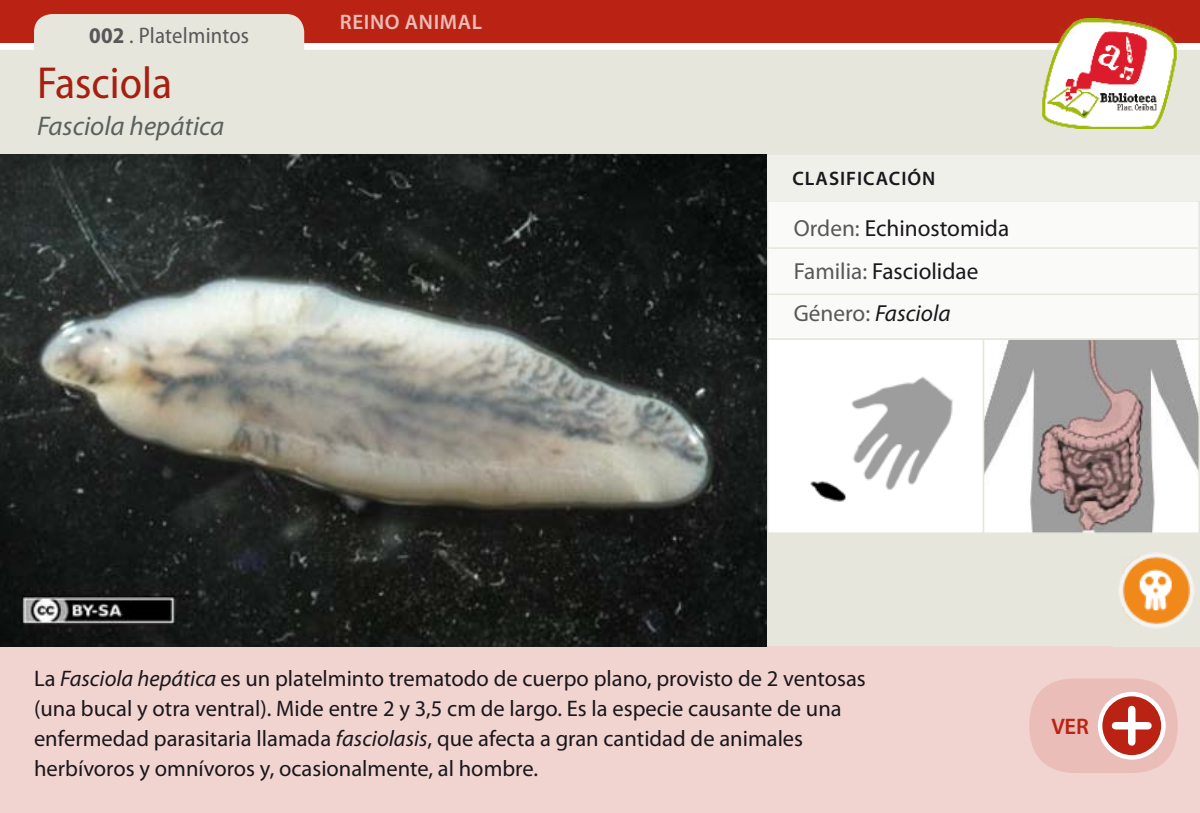
<style>
.page{position:relative;width:1200px;height:813px;background:#fff}
.page>*{position:absolute;margin:0;border:0;box-sizing:border-box;transform-origin:0 0}
.t1{font:semi-condensed 45px "Myriad Pro";color:#ba2313}
.t2{font:italic 27px "Myriad Pro";color:#646c6e}
.t3{font:23.25px/42.5px "Myriad Pro";color:#1a171c}
.t4{font:22.5px/30px "Myriad Pro";color:#1a171c}
.t5{font:semi-condensed 22.5px "Myriad Pro";letter-spacing:.01em;color:#58585a}
.t6{font:600 22.5px "Myriad Pro";color:#ba2313}
.t7{font:600 21px "Myriad Pro";letter-spacing:.03em;color:#eabdb8}
.t8{font:600 19.5px "Myriad Pro";letter-spacing:.05em;color:#1a171c}
.s1{font-weight:700}
.s2{color:#58585a}
.s3{font-style:italic}
</style>
<div class="page">
<div style="left:0;top:0;width:1199px;height:43px;background:#ba2313"></div>
<svg style="left:0;top:14px;width:1199px;height:141px;fill:#e6e6dc"></svg>
<div style="left:766px;top:533px;width:433px;height:112px;background:#e6e6dc"></div>
<div style="left:0;top:645px;width:1199px;height:167px;background:#f1d3d0"></div>
<img style="left:1040px;top:18px;width:137px;height:110px">
<div style="left:1028px;top:678px;width:149px;height:94px;background:#eabdb8;border-radius:47px"></div>
<svg style="left:1099px;top:693px;width:64px;height:64px;background:#c5483b"></svg>
<div style="left:1097px;top:691px;width:68px;height:68px;border:4px solid #fff;border-radius:50%"></div>
<div style="left:1127px;top:709px;width:8px;height:32px;background:#fff"></div>
<div style="left:1115px;top:721px;width:32px;height:8px;background:#fff"></div>
<img style="left:985px;top:341px;width:211px;height:189px">
<div style="left:982px;top:338px;width:217px;height:195px;border:2px solid #e6e6dc"></div>
<svg style="left:810px;top:376px;width:143px;height:126px"></svg>
<div style="left:766px;top:338px;width:217px;height:195px;border:2px solid #e6e6dc"></div>
<div style="left:767px;top:201px;width:431px;height:138px;background:#fafaf8"></div>
<hr style="left:768px;top:247px;width:430px;height:2px;background:#e6e6dc">
<hr style="left:768px;top:293px;width:430px;height:2px;background:#e6e6dc">
<div style="left:766px;top:200px;width:433px;height:139px;border:2px solid #e6e6dc"></div>
<img style="left:1119px;top:553px;width:75px;height:75px">
<div style="left:766px;top:155px;width:433px;height:45px;background:#f0f0ea"></div>
<img style="left:0;top:155px;width:766px;height:490px">
<p class="t5" style="left:89px;top:21px;width:161px"><span class="s1">002</span> . Platelmintos</p>
<h1 class="t1" style="left:37px;top:56px;width:137px">Fasciola</h1>
<p class="t2" style="left:37px;top:109px;width:189px">Fasciola hepática</p>
<p class="t7" style="left:340px;top:9px;width:144px">REINO ANIMAL</p>
<p class="t8" style="left:792px;top:166px;width:141px">CLASIFICACIÓN</p>
<p class="t3" style="left:793px;top:206px;width:217px"><span class="s2">Orden:</span> Echinostomida<br><span class="s2">Familia:</span> Fasciolidae<br><span class="s2">Género:</span> <span class="s3">Fasciola</span></p>
<p class="t4" style="left:34px;top:662px;width:833px">La <span class="s3">Fasciola hepática</span> es un platelminto trematodo de cuerpo plano, provisto de 2 ventosas (una bucal y otra ventral). Mide entre 2 y 3,5 cm de largo. Es la especie causante de una enfermedad parasitaria llamada <span class="s3">fasciolasis</span>, que afecta a gran cantidad de animales herbívoros y omnívoros y, ocasionalmente, al hombre.</p>
<p class="t6" style="left:1051px;top:712px;width:26px">VER</p>
</div>
